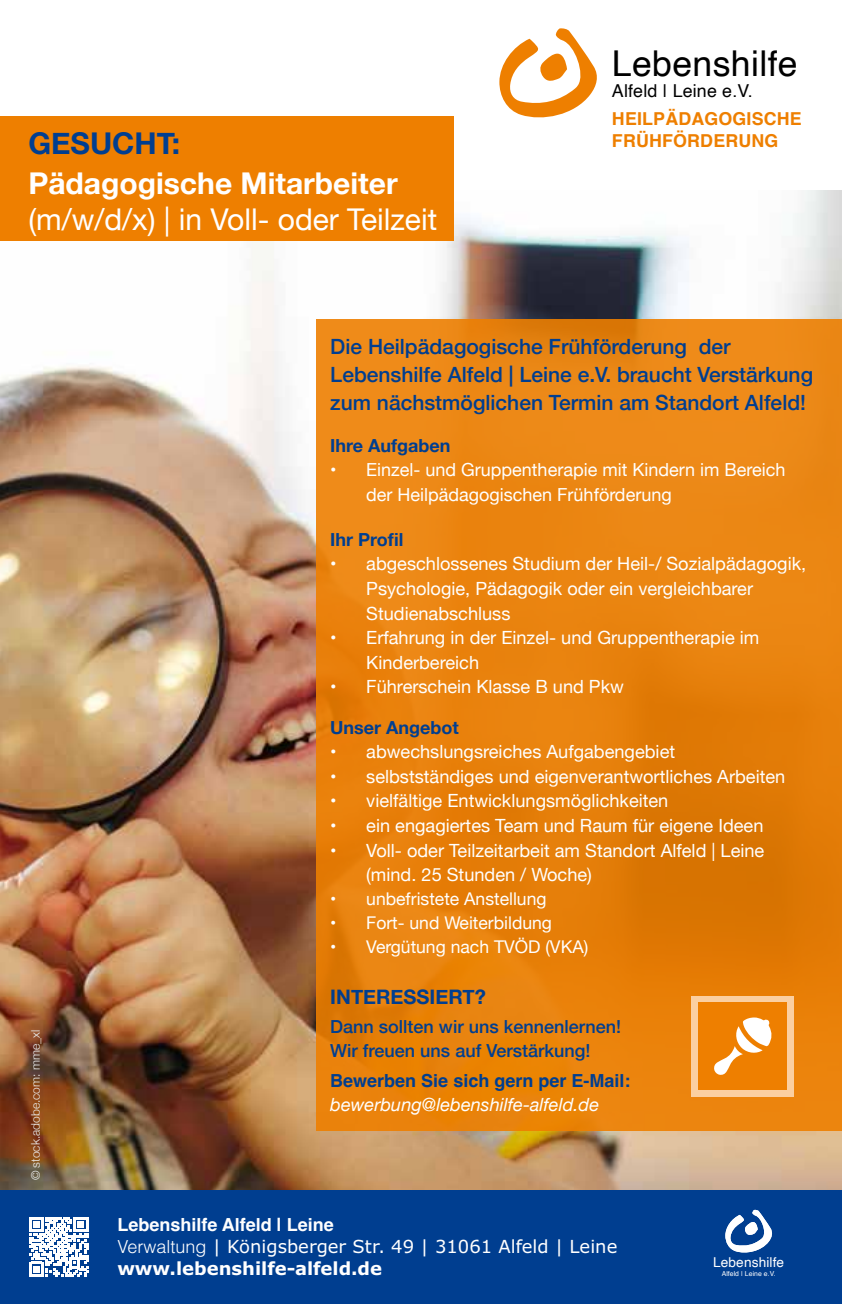
<style>
.page{position:relative;width:842px;height:1304px;background:#fff}
.page>*{position:absolute;margin:0;border:0;box-sizing:border-box;transform-origin:0 0}
.t1{font:35.6px "Helvetica";letter-spacing:.01em;color:#000}
.t2{font:30px "Helvetica Neue";color:#fff}
.t3{font:700 30px "Helvetica Neue";color:#fff}
.t4{font:700 30px "Helvetica Neue";color:#003e90}
.t5{font:500 21px/28px "Helvetica Neue";color:#003e90}
.t6{font:700 20px "Helvetica Neue";color:#003e90}
.t7{font:18.2px/24.6px "Helvetica Neue";color:#fff}
.t8{font:italic 18.2px "Helvetica Neue";color:#fff}
.t9{font:18px/24.6px "Helvetica Neue";color:#fff}
.t10{font:18px/22px "Verdana Pro";color:#fff}
.t11{font:500 18px/24px "Helvetica Neue";color:#003e90}
.t12{font:700 18px "Helvetica Neue";color:#003e90}
.t13{font:700 18px "Helvetica";color:#003e90}
.t14{font:700 18px "Helvetica";color:#fff}
.t15{font:700 17.8px "Helvetica";letter-spacing:.01em;color:#ee7f00}
.t16{font:17.8px "Helvetica";letter-spacing:.01em;color:#000}
.t17{font:17.6px "Helvetica Neue";color:#fff}
.t18{font:13.6px "Helvetica";letter-spacing:.01em;color:#fff}
.t19{font:300 12px "Helvetica Neue";color:#eceded}
.t20{font:6.8px "Helvetica";letter-spacing:.01em;color:#fff}
.s1{font-family:"Helvetica";font-weight:300}
.s2{font-weight:700}
</style>
<div class="page">
<img style="left:0;top:191px;width:842px;height:1000px">
<svg style="left:316px;top:319px;width:526px;height:812px;background:#e8820d"></svg>
<div style="left:0;top:1191px;width:842px;height:113px;background:#003e90"></div>
<svg style="left:29px;top:1217px;width:59px;height:59px"></svg>
<svg style="left:725px;top:1210px;width:47px;height:43px"></svg>
<svg style="left:499px;top:28px;width:98px;height:90px"></svg>
<div style="left:692px;top:996px;width:102px;height:100px;background:#fbcfa1"></div>
<div style="left:698px;top:1003px;width:89px;height:87px;background:#ee7f00"></div>
<svg style="left:714px;top:1017px;width:58px;height:58px"></svg>
<div style="left:0;top:116px;width:454px;height:125px;background:#ee7f00"></div>
<h1 class="t1" style="left:612px;top:36px;width:187px">Lebenshilfe</h1>
<p class="t16" style="left:612px;top:77px;width:142px">Alfeld | Leine e.V.</p>
<p class="t15" style="left:612px;top:108px;width:191px">HEILPÄDAGOGISCHE</p>
<h2 class="t4" style="left:28px;top:119px;width:153px">GESUCHT:</h2>
<p class="t15" style="left:612px;top:130px;width:168px">FRÜHFÖRDERUNG</p>
<h2 class="t3" style="left:28px;top:159px;width:371px">Pädagogische Mitarbeiter</h2>
<h2 class="t2" style="left:28px;top:197px;width:410px">(m/w/d/x) | in Voll- oder Teilzeit</h2>
<p class="t19" style="left:26px;top:1180px;width:152px;rotate:-90deg">© stock.adobe.com: mme_xl</p>
<p class="t5" style="left:330px;top:330px;width:484px">Die Heilpädagogische Frühförderung der<br>Lebenshilfe Alfeld | Leine e.V. braucht Verstärkung zum nächstmöglichen Termin am Standort Alfeld!</p>
<p class="t12" style="left:330px;top:431px;width:122px">Ihre Aufgaben</p>
<p class="t9" style="left:366px;top:458px;width:421px;text-indent:-36px">• Einzel- und Gruppentherapie mit Kindern im Bereich der Heilpädagogischen Frühförderung</p>
<p class="t12" style="left:330px;top:525px;width:75px">Ihr Profil</p>
<p class="t7" style="left:366px;top:553px;width:441px;text-indent:-36px">• abgeschlossenes Studium der Heil-/ Sozialpädagogik,<br>Psychologie, Pädagogik oder ein vergleichbarer<br>Studienabschluss</p>
<p class="t7" style="left:366px;top:626px;width:395px;text-indent:-36px">• Erfahrung in der Einzel- und Gruppentherapie im<br>Kinderbereich</p>
<p class="t7" style="left:330px;top:676px;width:295px">• Führerschein Klasse B und Pkw</p>
<p class="t12" style="left:330px;top:713px;width:130px">Unser Angebot</p>
<p class="t7" style="left:330px;top:740px;width:346px">• abwechslungsreiches Aufgabengebiet</p>
<p class="t7" style="left:330px;top:765px;width:456px">• selbstständiges und eigenverantwortliches Arbeiten</p>
<p class="t7" style="left:330px;top:790px;width:340px">• vielfältige Entwicklungsmöglichkeiten</p>
<p class="t7" style="left:330px;top:814px;width:435px">• ein engagiertes Team und Raum für eigene Ideen</p>
<p class="t7" style="left:366px;top:839px;width:400px;text-indent:-36px">• Voll- oder Teilzeitarbeit am Standort Alfeld | Leine (mind. 25 Stunden / Woche)</p>
<p class="t17" style="left:330px;top:886px;width:218px">• unbefristete Anstellung</p>
<p class="t17" style="left:330px;top:910px;width:223px">• Fort- und Weiterbildung</p>
<p class="t17" style="left:330px;top:934px;width:260px">• Vergütung nach TVÖD (VKA)</p>
<p class="t6" style="left:330px;top:981px;width:157px">INTERESSIERT?</p>
<p class="t11" style="left:330px;top:1013px;width:292px">Dann sollten wir uns kennenlernen!<br>Wir freuen uns auf Verstärkung!</p>
<p class="t13" style="left:330px;top:1069px;width:302px">Bewerben Sie sich gern per E-Mail:</p>
<p class="t8" style="left:330px;top:1091px;width:270px">bewerbung@lebenshilfe-alfeld.de</p>
<p class="t14" style="left:117px;top:1214px;width:218px">Lebenshilfe Alfeld | Leine</p>
<p class="t10" style="left:117px;top:1236px;width:501px"><span class="s1">Verwaltung</span> | Königsberger Str. 49 | 31061 Alfeld | Leine <span class="s2">www.lebenshilfe-alfeld.de</span></p>
<p class="t18" style="left:713px;top:1252px;width:73px">Lebenshilfe</p>
<p class="t20" style="left:722px;top:1268px;width:55px">Alfeld | Leine e.V.</p>
</div>
